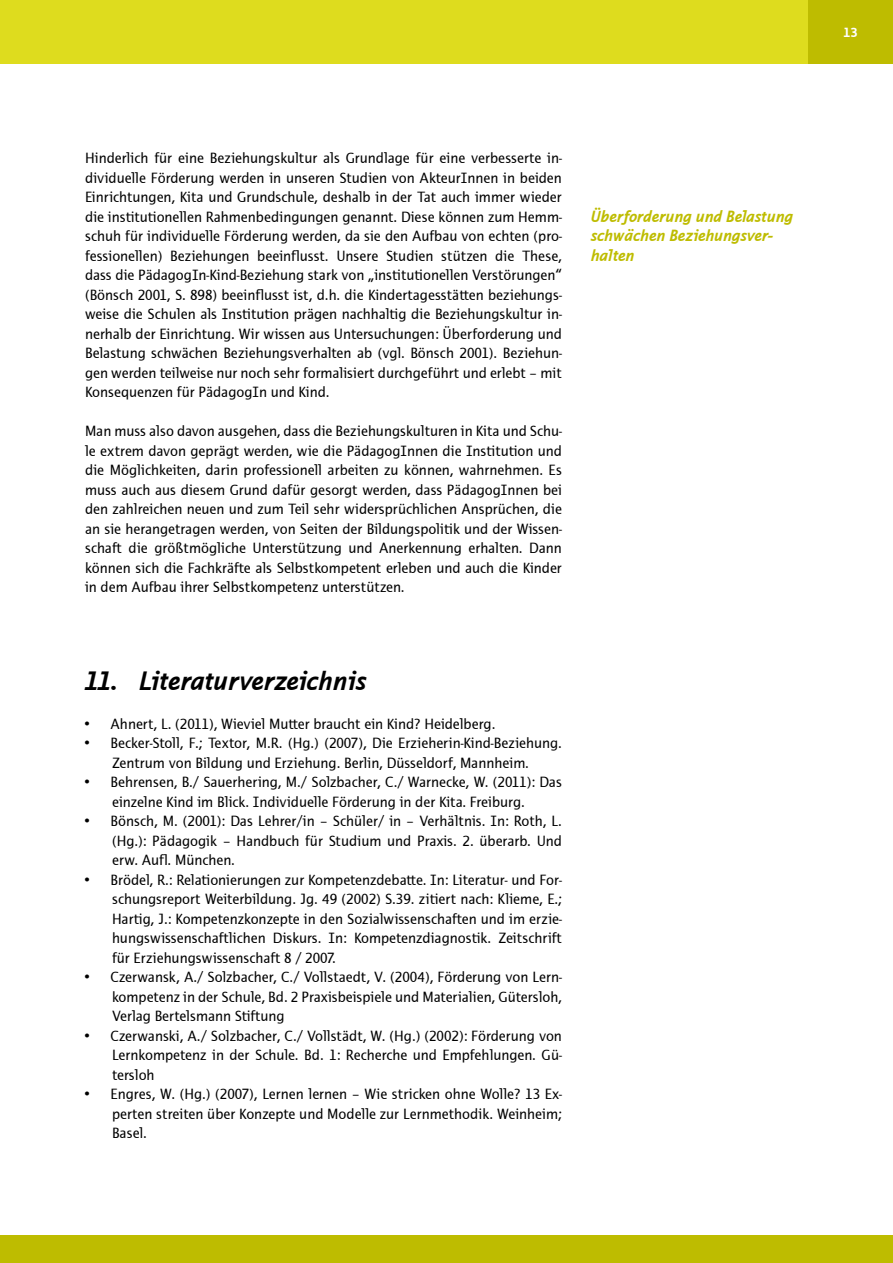
<style>
.page{position:relative;width:893px;height:1263px;background:#fff}
.page>*{position:absolute;margin:0;border:0;box-sizing:border-box;transform-origin:0 0}
.t1{font:italic 700 27px "Thordis Sans EF";letter-spacing:-.015em;color:#000}
.t2{font:italic 700 16.5px/19.5px "Thordis Sans EF";letter-spacing:-.015em;color:#bebc00}
.t3{font:15px/19.5px "Thordis Sans EF";color:#000;text-align:justify}
.t4{font:700 13.5px "Thordis Sans EF";color:#fff}
</style>
<div class="page">
<div style="left:0;top:1236px;width:893px;height:27px;background:#bebc00"></div>
<div style="left:0;top:0;width:893px;height:64px;background:#dedc1e"></div>
<div style="left:808px;top:0;width:85px;height:64px;background:#bebc00"></div>
<p class="t3" style="left:85px;top:148px;width:478px">Hinderlich für eine Beziehungskultur als Grundlage für eine verbesserte in&shy;dividuelle Förderung werden in unseren Studien von AkteurInnen in beiden Einrichtungen, Kita und Grundschule, deshalb in der Tat auch immer wieder die institutionellen Rahmenbedingungen genannt. Diese können zum Hemm&shy;schuh für individuelle Förderung werden, da sie den Aufbau von echten (pro&shy;fessionellen) Beziehungen beeinflusst. Unsere Studien stützen die These, dass die PädagogIn-Kind-Beziehung stark von „institutionellen Verstörungen“ (Bönsch 2001, S. 898) beeinflusst ist, d.h. die Kindertagesstätten beziehungs&shy;weise die Schulen als Institution prägen nachhaltig die Beziehungskultur in&shy;nerhalb der Einrichtung. Wir wissen aus Untersuchungen: Überforderung und Belastung schwächen Beziehungsverhalten ab (vgl. Bönsch 2001). Beziehun&shy;gen werden teilweise nur noch sehr formalisiert durchgeführt und erlebt – mit Konsequenzen für PädagogIn und Kind.</p>
<p class="t3" style="left:85px;top:421px;width:478px">Man muss also davon ausgehen, dass die Beziehungskulturen in Kita und Schu&shy;le extrem davon geprägt werden, wie die PädagogInnen die Institution und die Möglichkeiten, darin professionell arbeiten zu können, wahrnehmen. Es muss auch aus diesem Grund dafür gesorgt werden, dass PädagogInnen bei den zahlreichen neuen und zum Teil sehr widersprüchlichen Ansprüchen, die an sie herangetragen werden, von Seiten der Bildungspolitik und der Wissen&shy;schaft die größtmögliche Unterstützung und Anerkennung erhalten. Dann können sich die Fachkräfte als Selbstkompetent erleben und auch die Kinder in dem Aufbau ihrer Selbstkompetenz unterstützen.</p>
<p class="t2" style="left:591px;top:206px;width:204px">Überforderung und Belastung schwächen Beziehungsver&shy;halten</p>
<h1 class="t1" style="left:85px;top:666px;width:283px">11. Literaturverzeichnis</h1>
<p class="t3" style="left:85px;top:714px;width:412px">• Ahnert, L. (2011), Wieviel Mutter braucht ein Kind? Heidelberg.</p>
<p class="t3" style="left:85px;top:733px;width:478px;text-align:center">• Becker-Stoll, F.; Textor, M.R. (Hg.) (2007), Die Erzieherin-Kind-Beziehung.<br>Zentrum von Bildung und Erziehung. Berlin, Düsseldorf, Mannheim.</p>
<p class="t3" style="left:112px;top:772px;width:451px;text-indent:-27px">• Behrensen, B./ Sauerhering, M./ Solzbacher, C./ Warnecke, W. (2011): Das einzelne Kind im Blick. Individuelle Förderung in der Kita. Freiburg.</p>
<p class="t3" style="left:112px;top:811px;width:451px;text-indent:-27px">• Bönsch, M. (2001): Das Lehrer/in – Schüler/ in – Verhältnis. In: Roth, L. (Hg.): Pädagogik – Handbuch für Studium und Praxis. 2. überarb. Und erw. Aufl. München.</p>
<p class="t3" style="left:112px;top:870px;width:451px;text-indent:-27px">• Brödel, R.: Relationierungen zur Kompetenzdebatte. In: Literatur- und For&shy;schungsreport Weiterbildung. Jg. 49 (2002) S.39. zitiert nach: Klieme, E.; Hartig, J.: Kompetenzkonzepte in den Sozialwissenschaften und im erzie&shy;hungswissenschaftlichen Diskurs. In: Kompetenzdiagnostik. Zeitschrift für Erziehungswissenschaft 8 / 2007.</p>
<p class="t3" style="left:112px;top:967px;width:451px;text-indent:-27px">• Czerwansk, A./ Solzbacher, C./ Vollstaedt, V. (2004), Förderung von Lern&shy;kompetenz in der Schule, Bd. 2 Praxisbeispiele und Materialien, Gütersloh, Verlag Bertelsmann Stiftung</p>
<p class="t3" style="left:112px;top:1026px;width:451px;text-indent:-27px">• Czerwanski, A./ Solzbacher, C./ Vollstädt, W. (Hg.) (2002): Förderung von Lernkompetenz in der Schule. Bd. 1: Recherche und Empfehlungen. Gü&shy;tersloh</p>
<p class="t3" style="left:112px;top:1084px;width:451px;text-indent:-27px">• Engres, W. (Hg.) (2007), Lernen lernen – Wie stricken ohne Wolle? 13 Ex&shy;perten streiten über Konzepte und Modelle zur Lernmethodik. Weinheim; Basel.</p>
<p class="t4" style="left:843px;top:25px;width:16px">13</p>
</div>
